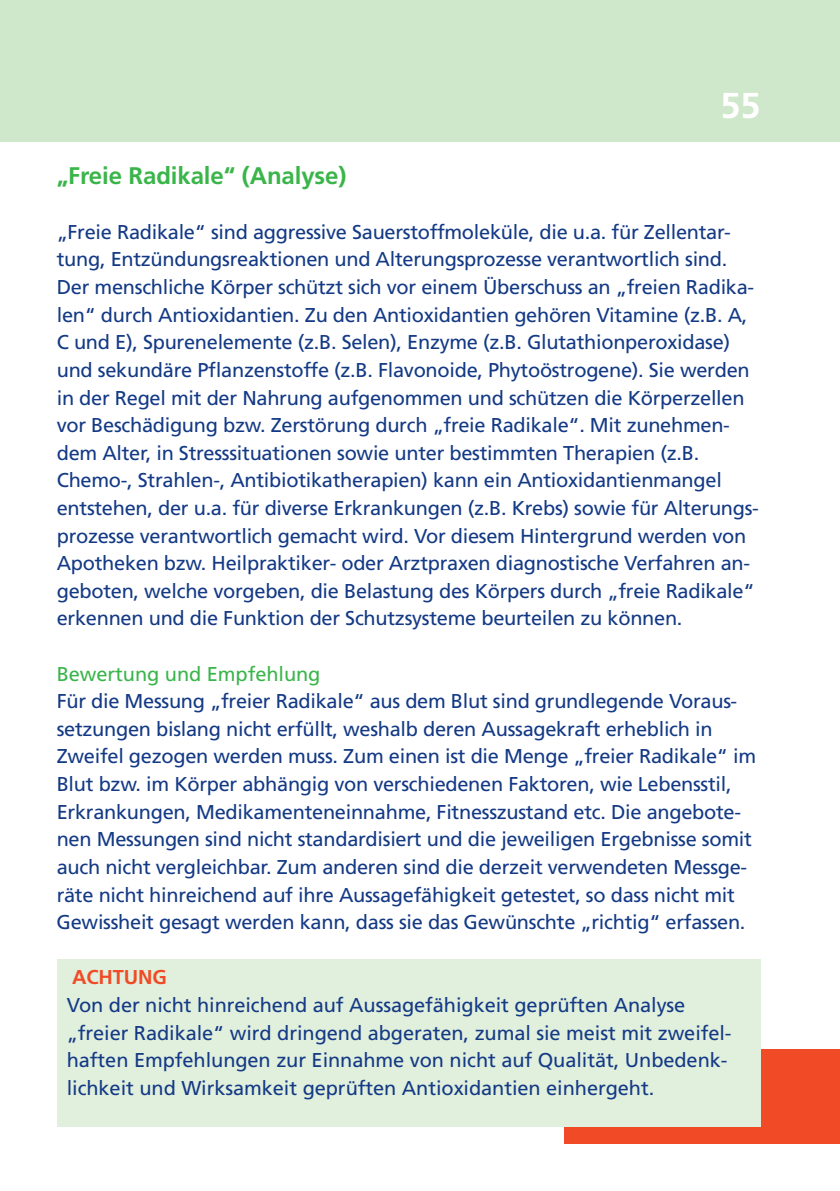
<style>
.page{position:relative;width:840px;height:1191px;background:#fff}
.page>*{position:absolute;margin:0;border:0;box-sizing:border-box;transform-origin:0 0}
.t1{font:700 36px "Frutiger LT";color:#fff}
.t2{font:700 24px "Frutiger LT";letter-spacing:-.005em;color:#3ab54a}
.t3{font:20px/27.6px "Frutiger LT";letter-spacing:-.015em;color:#143a85}
.t4{font:20px "Frutiger LT";letter-spacing:-.005em;color:#3ab54a}
.t5{font:700 20px "Frutiger LT";letter-spacing:-.005em;color:#f04b26}
</style>
<div class="page">
<div style="left:564px;top:1049px;width:275px;height:94px;background:#f04b26"></div>
<div style="left:0;top:0;width:839px;height:142px;background:#cfe7ca"></div>
<div style="left:57px;top:958px;width:703px;height:168px;background:#e1efdd"></div>
<h1 class="t1" style="left:720px;top:91px;width:42px">55</h1>
<p class="t2" style="left:57px;top:166px;width:291px">„Freie Radikale“ (Analyse)</p>
<p class="t3" style="left:57px;top:220px;width:703px">„Freie Radikale“ sind aggressive Sauerstoffmoleküle, die u.a. für Zellentar&shy;tung, Entzündungsreaktionen und Alterungsprozesse verantwortlich sind.<br>Der menschliche Körper schützt sich vor einem Überschuss an „freien Radika&shy;len“ durch Antioxidantien. Zu den Antioxidantien gehören Vitamine (z.B. A, C und E), Spurenelemente (z.B. Selen), Enzyme (z.B. Glutathionperoxidase) und sekundäre Pflanzenstoffe (z.B. Flavonoide, Phytoöstrogene). Sie werden in der Regel mit der Nahrung aufgenommen und schützen die Körperzellen vor Beschädigung bzw. Zerstörung durch „freie Radikale“. Mit zunehmen&shy;dem Alter, in Stresssituationen sowie unter bestimmten Therapien (z.B.<br>Chemo-, Strahlen-, Antibiotikatherapien) kann ein Antioxidantienmangel entstehen, der u.a. für diverse Erkrankungen (z.B. Krebs) sowie für Alterungs&shy;prozesse verantwortlich gemacht wird. Vor diesem Hintergrund werden von Apotheken bzw. Heilpraktiker- oder Arztpraxen diagnostische Verfahren an&shy;geboten, welche vorgeben, die Belastung des Körpers durch „freie Radikale“ erkennen und die Funktion der Schutzsysteme beurteilen zu können.</p>
<p class="t4" style="left:57px;top:665px;width:265px">Bewertung und Empfehlung</p>
<p class="t3" style="left:57px;top:689px;width:700px">Für die Messung „freier Radikale“ aus dem Blut sind grundlegende Voraus&shy;setzungen bislang nicht erfüllt, weshalb deren Aussagekraft erheblich in Zweifel gezogen werden muss. Zum einen ist die Menge „freier Radikale“ im Blut bzw. im Körper abhängig von verschiedenen Faktoren, wie Lebensstil, Erkrankungen, Medikamenteneinnahme, Fitnesszustand etc. Die angebote&shy;nen Messungen sind nicht standardisiert und die jeweiligen Ergebnisse somit auch nicht vergleichbar. Zum anderen sind die derzeit verwendeten Messge&shy;räte nicht hinreichend auf ihre Aussagefähigkeit getestet, so dass nicht mit Gewissheit gesagt werden kann, dass sie das Gewünschte „richtig“ erfassen.</p>
<p class="t5" style="left:72px;top:969px;width:96px">ACHTUNG</p>
<p class="t3" style="left:67px;top:992px;width:666px">Von der nicht hinreichend auf Aussagefähigkeit geprüften Analyse „freier Radikale“ wird dringend abgeraten, zumal sie meist mit zweifel&shy;haften Empfehlungen zur Einnahme von nicht auf Qualität, Unbedenk&shy;lichkeit und Wirksamkeit geprüften Antioxidantien einhergeht.</p>
</div>
